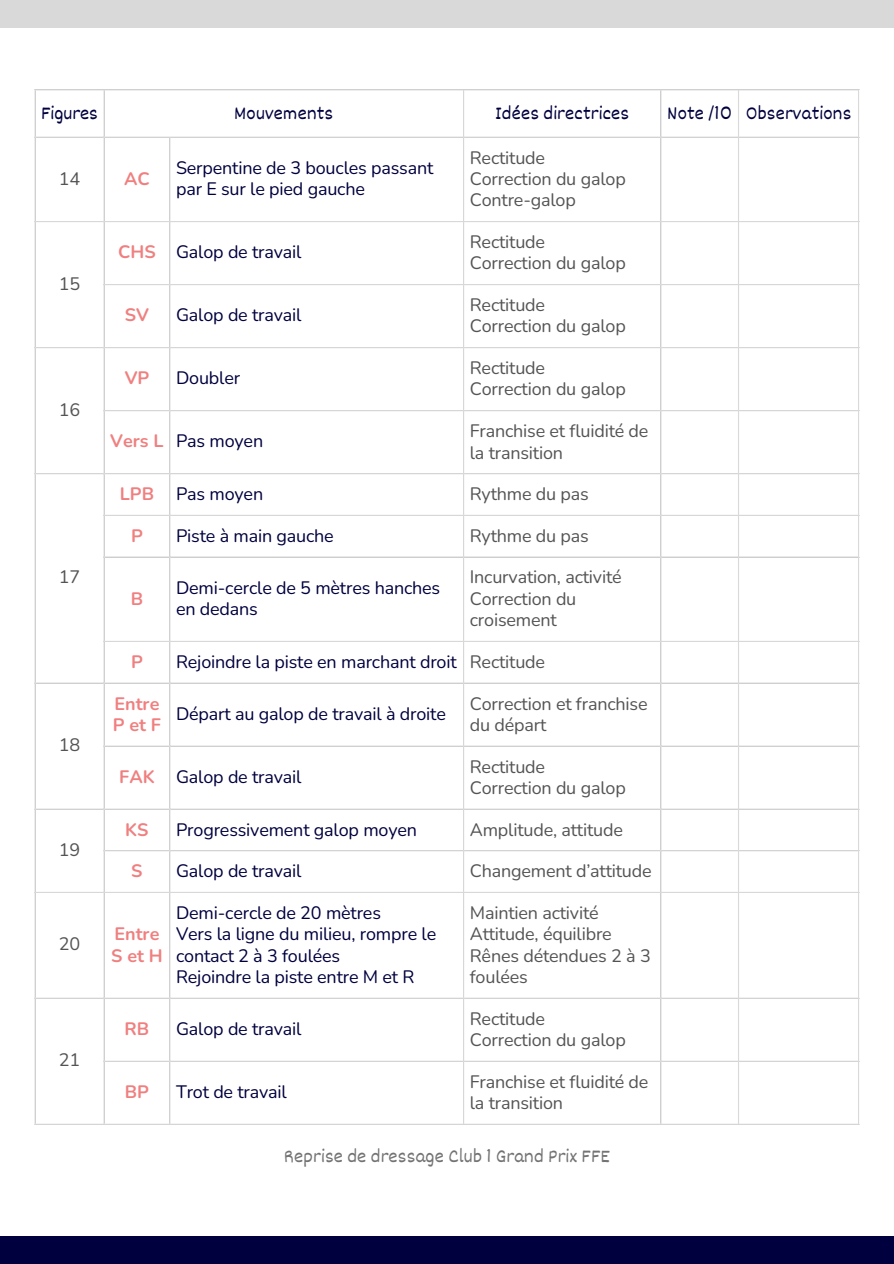
<style>
.page{position:relative;width:894px;height:1264px;background:#fff}
.page>*{position:absolute;margin:0;border:0;box-sizing:border-box;transform-origin:0 0}
.t1{font:19.5px "Dekko";letter-spacing:.01em;color:#00003f}
.t2{font:19.5px "Dekko";letter-spacing:.01em;color:#737373}
.t3{font:18px/21.3px "Nunito";letter-spacing:-.01em;color:#545454}
.t4{font:18px/21.3px "Nunito";letter-spacing:-.01em;color:#00003f}
.t5{font:700 18px/21.3px "Nunito";color:#f08080}
</style>
<div class="page">
<div style="left:0;top:0;width:893px;height:27px;background:#d9d9d9"></div>
<div style="left:0;top:1236px;width:893px;height:27px;background:#00003f"></div>
<hr style="left:35px;top:90px;width:1px;height:1033px;background:#d9d9d9">
<hr style="left:103px;top:90px;width:2px;height:1033px;background:#d9d9d9">
<hr style="left:169px;top:138px;width:1px;height:985px;background:#d9d9d9">
<hr style="left:463px;top:90px;width:1px;height:1033px;background:#d9d9d9">
<hr style="left:660px;top:90px;width:1px;height:1033px;background:#d9d9d9">
<hr style="left:737px;top:90px;width:1px;height:1033px;background:#d9d9d9">
<hr style="left:857px;top:90px;width:1px;height:1033px;background:#d9d9d9">
<hr style="left:35px;top:89px;width:823px;height:1px;background:#d9d9d9">
<hr style="left:35px;top:137px;width:823px;height:1px;background:#d9d9d9">
<hr style="left:35px;top:221px;width:823px;height:1px;background:#d9d9d9">
<hr style="left:103px;top:284px;width:755px;height:1px;background:#d9d9d9">
<hr style="left:35px;top:347px;width:823px;height:1px;background:#d9d9d9">
<hr style="left:103px;top:410px;width:755px;height:1px;background:#d9d9d9">
<hr style="left:35px;top:473px;width:823px;height:1px;background:#d9d9d9">
<hr style="left:103px;top:515px;width:755px;height:1px;background:#d9d9d9">
<hr style="left:103px;top:556px;width:755px;height:1px;background:#d9d9d9">
<hr style="left:103px;top:641px;width:755px;height:1px;background:#d9d9d9">
<hr style="left:35px;top:682px;width:823px;height:1px;background:#d9d9d9">
<hr style="left:103px;top:745px;width:755px;height:1px;background:#d9d9d9">
<hr style="left:35px;top:808px;width:823px;height:1px;background:#d9d9d9">
<hr style="left:103px;top:850px;width:755px;height:1px;background:#d9d9d9">
<hr style="left:35px;top:891px;width:823px;height:2px;background:#d9d9d9">
<hr style="left:35px;top:997px;width:823px;height:1px;background:#d9d9d9">
<hr style="left:103px;top:1060px;width:755px;height:1px;background:#d9d9d9">
<hr style="left:35px;top:1123px;width:823px;height:1px;background:#d9d9d9">
<p class="t1" style="left:41px;top:100px;width:58px">Figures</p>
<p class="t1" style="left:234px;top:100px;width:100px">Mouvements</p>
<p class="t1" style="left:495px;top:100px;width:135px">Idées directrices</p>
<p class="t1" style="left:667px;top:100px;width:66px">Note /10</p>
<p class="t1" style="left:745px;top:100px;width:107px">Observations</p>
<p class="t3" style="left:59px;top:168px;width:23px">14</p>
<p class="t5" style="left:124px;top:168px;width:27px">AC</p>
<p class="t4" style="left:176px;top:157px;width:259px">Serpentine de 3 boucles passant par E sur le pied gauche</p>
<p class="t3" style="left:59px;top:273px;width:23px">15</p>
<p class="t3" style="left:59px;top:399px;width:23px">16</p>
<p class="t5" style="left:118px;top:241px;width:39px">CHS</p>
<p class="t4" style="left:176px;top:241px;width:127px">Galop de travail</p>
<p class="t5" style="left:125px;top:304px;width:26px">SV</p>
<p class="t4" style="left:176px;top:304px;width:127px">Galop de travail</p>
<p class="t5" style="left:125px;top:367px;width:26px">VP</p>
<p class="t4" style="left:176px;top:367px;width:66px">Doubler</p>
<p class="t3" style="left:469px;top:147px;width:77px">Rectitude</p>
<p class="t3" style="left:469px;top:168px;width:157px">Correction du galop</p>
<p class="t3" style="left:469px;top:190px;width:108px">Contre-galop</p>
<p class="t3" style="left:469px;top:231px;width:77px">Rectitude</p>
<p class="t3" style="left:469px;top:253px;width:157px">Correction du galop</p>
<p class="t3" style="left:469px;top:294px;width:77px">Rectitude</p>
<p class="t3" style="left:469px;top:316px;width:157px">Correction du galop</p>
<p class="t3" style="left:469px;top:357px;width:77px">Rectitude</p>
<p class="t3" style="left:469px;top:379px;width:157px">Correction du galop</p>
<p class="t5" style="left:110px;top:430px;width:55px">Vers L</p>
<p class="t4" style="left:176px;top:430px;width:89px">Pas moyen</p>
<p class="t3" style="left:469px;top:420px;width:180px">Franchise et fluidité de la transition</p>
<p class="t3" style="left:59px;top:567px;width:23px">17</p>
<p class="t3" style="left:59px;top:734px;width:23px">18</p>
<p class="t3" style="left:59px;top:839px;width:23px">19</p>
<p class="t5" style="left:120px;top:483px;width:36px">LPB</p>
<p class="t4" style="left:176px;top:483px;width:89px">Pas moyen</p>
<p class="t3" style="left:469px;top:483px;width:120px">Rythme du pas</p>
<p class="t5" style="left:131px;top:525px;width:13px">P</p>
<p class="t4" style="left:176px;top:525px;width:159px">Piste à main gauche</p>
<p class="t3" style="left:469px;top:525px;width:120px">Rythme du pas</p>
<p class="t5" style="left:131px;top:588px;width:14px">B</p>
<p class="t4" style="left:176px;top:577px;width:266px">Demi-cercle de 5 mètres hanches en dedans</p>
<p class="t3" style="left:469px;top:567px;width:153px">Incurvation, activité<br>Correction du croisement</p>
<p class="t5" style="left:131px;top:651px;width:13px">P</p>
<p class="t4" style="left:176px;top:651px;width:282px">Rejoindre la piste en marchant droit</p>
<p class="t3" style="left:469px;top:651px;width:77px">Rectitude</p>
<p class="t5" style="left:113px;top:693px;width:50px">Entre<br>PetF</p>
<p class="t4" style="left:176px;top:703px;width:271px">Départ au galop de travail à droite</p>
<p class="t3" style="left:469px;top:693px;width:179px">Correction et franchise du départ</p>
<p class="t5" style="left:119px;top:766px;width:37px">FAK</p>
<p class="t4" style="left:176px;top:766px;width:127px">Galop de travail</p>
<p class="t3" style="left:469px;top:756px;width:77px">Rectitude</p>
<p class="t3" style="left:469px;top:777px;width:157px">Correction du galop</p>
<p class="t5" style="left:125px;top:819px;width:25px">KS</p>
<p class="t4" style="left:176px;top:819px;width:242px">Progressivement galop moyen</p>
<p class="t3" style="left:469px;top:819px;width:154px">Amplitude, attitude</p>
<p class="t5" style="left:131px;top:860px;width:13px">S</p>
<p class="t4" style="left:176px;top:860px;width:127px">Galop de travail</p>
<p class="t3" style="left:469px;top:860px;width:183px">Changement d’attitude</p>
<p class="t3" style="left:59px;top:933px;width:23px">20</p>
<p class="t5" style="left:111px;top:923px;width:53px">Entre<br>SetH</p>
<p class="t4" style="left:176px;top:902px;width:206px">Demi-cercle de 20 mètres</p>
<p class="t4" style="left:176px;top:923px;width:261px">Vers la ligne du milieu, rompre le contact 2 à 3 foulées</p>
<p class="t4" style="left:176px;top:966px;width:240px">Rejoindre la piste entre M et R</p>
<p class="t3" style="left:59px;top:1049px;width:23px">21</p>
<p class="t5" style="left:125px;top:1018px;width:26px">RB</p>
<p class="t4" style="left:176px;top:1018px;width:127px">Galop de travail</p>
<p class="t3" style="left:469px;top:902px;width:130px">Maintien activité</p>
<p class="t3" style="left:469px;top:923px;width:143px">Attitude, équilibre</p>
<p class="t3" style="left:469px;top:945px;width:182px">Rênes détendues 2 à 3 foulées</p>
<p class="t3" style="left:469px;top:1008px;width:77px">Rectitude</p>
<p class="t3" style="left:469px;top:1029px;width:157px">Correction du galop</p>
<p class="t5" style="left:125px;top:1081px;width:26px">BP</p>
<p class="t4" style="left:176px;top:1081px;width:112px">Trot de travail</p>
<p class="t3" style="left:469px;top:1071px;width:180px">Franchise et fluidité de la transition</p>
<p class="t2" style="left:284px;top:1143px;width:327px">Reprise de dressage Club 1 Grand Prix FFE</p>
</div>
